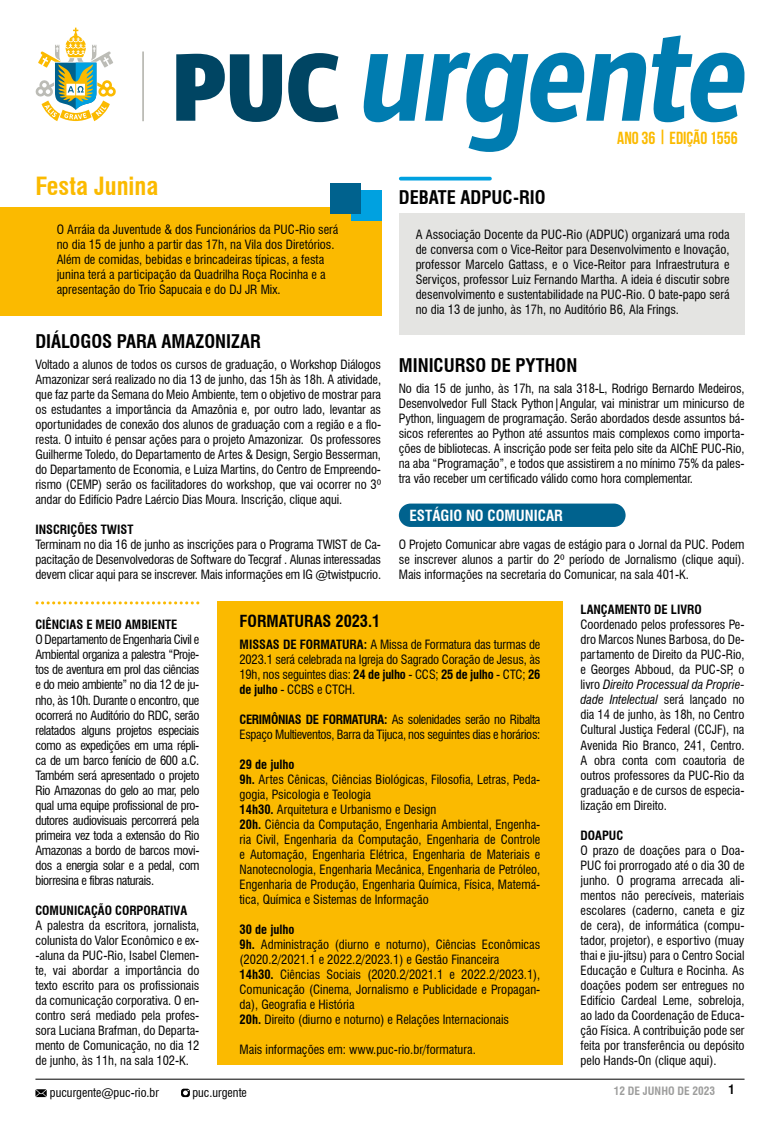
<style>
.page{position:relative;width:780px;height:1134px;background:#fff}
.page>*{position:absolute;margin:0;border:0;box-sizing:border-box;transform-origin:0 0}
.t1{font:700 condensed 24.5px "Swiss 721 BT";color:#fbba00}
.t2{font:700 condensed 18.38px "Swiss 721 BT";color:#000}
.t3{font:17.5px "Bebas Neue";color:#fbba00}
.t4{font:700 condensed 16.25px "Swiss 721 BT";color:#000}
.t5{font:700 condensed 15px "Swiss 721 BT";color:#fff}
.t6{font:condensed 12.5px/15px "Swiss 721 BT";color:#000;text-align:justify}
.t7{font:condensed 12.5px/15px "Swiss 721 BT";letter-spacing:-.025em;color:#000}
.t8{font:700 condensed 12.5px "Swiss 721 BT";color:#000}
.t9{font:condensed 12.12px "Swiss 721 BT";color:#000}
.t10{font:700 condensed 11.25px "Swiss 721 BT";color:#9d9d9c}
.s1{font-weight:700}
.s2{font-style:italic}
</style>
<div class="page">
<hr style="left:35px;top:1079px;width:709px;height:1px;background:#000">
<svg style="left:181px;top:1089px;width:9px;height:8px"></svg>
<svg style="left:35px;top:1089px;width:12px;height:8px"></svg>
<div style="left:217px;top:601px;width:345px;height:463px;background:#fbba00"></div>
<svg style="left:176px;top:54px;width:106px;height:68px"></svg>
<svg style="left:288px;top:53px;width:50px;height:69px"></svg>
<svg style="left:363px;top:35px;width:381px;height:117px"></svg>
<svg style="left:36px;top:28px;width:80px;height:93px"></svg>
<hr style="left:142px;top:52px;width:2px;height:69px;background:#bcbcb6">
<div style="left:399px;top:504px;width:226px;height:23px;background:#00628e;border-radius:12px"></div>
<div style="left:399px;top:214px;width:345px;height:121px;background:#e4e4e2"></div>
<hr style="left:400px;top:177px;width:90px;height:3px;background:#00a1e0">
<svg style="left:37px;top:601px;width:161px;height:3px"></svg>
<div style="left:0;top:207px;width:381px;height:108px;background:#fbba00"></div>
<div style="left:351px;top:191px;width:30px;height:30px;background:#00a1e0"></div>
<div style="left:330px;top:183px;width:31px;height:30px;background:#00628e"></div>
<h1 class="t1" style="left:35px;top:172px;width:124px">Festa Junina</h1>
<p class="t6" style="left:57px;top:222px;width:283px;text-align:left">O Arráia da Juventude &amp; dos Funcionários da PUC-Rio será no dia 15 de junho a partir das 17h, na Vila dos Diretórios.<br>Além de comidas, bebidas e brincadeiras típicas, a festa junina terá a participação da Quadrilha Roça Rocinha e a apresentação do Trio Sapucaia e do DJ JR Mix.</p>
<h2 class="t2" style="left:35px;top:330px;width:227px">DIÁLOGOS PARA AMAZONIZAR</h2>
<p class="t6" style="left:35px;top:357px;width:347px">Voltado a alunos de todos os cursos de graduação, o Workshop Diálogos Amazonizar será realizado no dia 13 de junho, das 15h às 18h. A atividade, que faz parte da Semana do Meio Ambiente, tem o objetivo de mostrar para os estudantes a importância da Amazônia e, por outro lado, levantar as oportunidades de conexão dos alunos de graduação com a região e a flo&shy;resta. O intuito é pensar ações para o projeto Amazonizar. Os professores Guilherme Toledo, do Departamento de Artes &amp; Design, Sergio Besserman, do Departamento de Economia, e Luiza Martins, do Centro de Empreendo&shy;rismo (CEMP) serão os facilitadores do workshop, que vai ocorrer no 3º andar do Edifício Padre Laércio Dias Moura. Inscrição, clique aqui.</p>
<p class="t8" style="left:35px;top:522px;width:99px">INSCRIÇÕES TWIST</p>
<p class="t6" style="left:35px;top:537px;width:347px">Terminam no dia 16 de junho as inscrições para o Programa TWIST de Ca&shy;pacitação de Desenvolvedoras de Software do Tecgraf . Alunas interessadas devem clicar aqui para se inscrever. Mais informações em IG @twistpucrio.</p>
<h3 class="t3" style="left:617px;top:128px;width:122px">ANO 36 | EDIÇÃO 1556</h3>
<h2 class="t2" style="left:399px;top:186px;width:148px">DEBATE ADPUC-RIO</h2>
<p class="t6" style="left:415px;top:227px;width:315px">A Associação Docente da PUC-Rio (ADPUC) organizará uma roda de conversa com o Vice-Reitor para Desenvolvimento e Inovação, professor Marcelo Gattass, e o Vice-Reitor para Infraestrutura e Serviços, professor Luiz Fernando Martha. A ideia é discutir sobre desenvolvimento e sustentabilidade na PUC-Rio. O bate-papo será no dia 13 de junho, às 17h, no Auditório B6, Ala Frings.</p>
<h2 class="t2" style="left:399px;top:355px;width:180px">MINICURSO DE PYTHON</h2>
<p class="t6" style="left:399px;top:381px;width:347px">No dia 15 de junho, às 17h, na sala 318-L, Rodrigo Bernardo Medeiros, Desenvolvedor Full Stack Python|Angular, vai ministrar um minicurso de Python, linguagem de programação. Serão abordados desde assuntos bá&shy;sicos referentes ao Python até assuntos mais complexos como importa&shy;ções de bibliotecas. A inscrição pode ser feita pelo site da AIChE PUC-Rio, na aba “Programação”, e todos que assistirem a no mínimo 75% da pales&shy;tra vão receber um certificado válido como hora complementar.</p>
<p class="t5" style="left:409px;top:507px;width:155px">ESTÁGIO NO COMUNICAR</p>
<p class="t6" style="left:399px;top:537px;width:347px">O Projeto Comunicar abre vagas de estágio para o Jornal da PUC. Podem se inscrever alunos a partir do 2º período de Jornalismo (clique aqui).<br>Mais informações na secretaria do Comunicar, na sala 401-K.</p>
<p class="t8" style="left:35px;top:617px;width:143px">CIÊNCIAS E MEIO AMBIENTE</p>
<p class="t6" style="left:35px;top:632px;width:165px">O Departamento de Engenharia Civil e Ambiental organiza a palestra “Proje&shy;tos de aventura em prol das ciências e do meio ambiente” no dia 12 de ju&shy;nho, às 10h. Durante o encontro, que ocorrerá no Auditório do RDC, serão relatados alguns projetos especiais como as expedições em uma répli&shy;ca de um barco fenício de 600 a.C.<br>Também será apresentado o projeto Rio Amazonas do gelo ao mar, pelo qual uma equipe profissional de pro&shy;dutores audiovisuais percorrerá pela primeira vez toda a extensão do Rio Amazonas a bordo de barcos movi&shy;dos a energia solar e a pedal, com biorresina e fibras naturais.</p>
<p class="t8" style="left:35px;top:902px;width:153px">COMUNICAÇÃO CORPORATIVA</p>
<p class="t6" style="left:35px;top:917px;width:165px">A palestra da escritora, jornalista, colunista do Valor Econômico e ex--aluna da PUC-Rio, Isabel Clemen&shy;te, vai abordar a importância do texto escrito para os profissionais da comunicação corporativa. O en&shy;contro será mediado pela profes&shy;sora Luciana Brafman, do Departa&shy;mento de Comunicação, no dia 12 de junho, às 11h, na sala 102-K.</p>
<h3 class="t4" style="left:239px;top:611px;width:142px">FORMATURAS 2023.1</h3>
<p class="t6" style="left:239px;top:637px;width:302px"><span class="s1">MISSAS DE FORMATURA:</span> A Missa de Formatura das turmas de 2023.1 será celebrada na Igreja do Sagrado Coração de Jesus, às 19h, nos seguintes dias: <span class="s1">24 de julho</span> - CCS; <span class="s1">25 de julho</span> - CTC; <span class="s1">26 de julho</span> - CCBS e CTCH.</p>
<p class="t7" style="left:239px;top:712px;width:302px"><span class="s1">CERIMÔNIAS DE FORMATURA:</span> As solenidades serão no Ribalta<br>Espaço Multieventos, Barra da Tijuca, nos seguintes dias e horários:</p>
<p class="t6" style="left:239px;top:757px;width:302px;text-align:left"><span class="s1">29 de julho<br>9h.</span> Artes Cênicas, Ciências Biológicas, Filosofia, Letras, Peda&shy;gogia, Psicologia e Teologia<br><span class="s1">14h30.</span> Arquitetura e Urbanismo e Design<br><span class="s1">20h.</span> Ciência da Computação, Engenharia Ambiental, Engenha&shy;ria Civil, Engenharia da Computação, Engenharia de Controle e Automação, Engenharia Elétrica, Engenharia de Materiais e Nanotecnologia, Engenharia Mecânica, Engenharia de Petróleo, Engenharia de Produção, Engenharia Química, Física, Matemá&shy;tica, Química e Sistemas de Informação</p>
<p class="t6" style="left:239px;top:922px;width:302px;text-align:left"><span class="s1">30 de julho<br>9h.</span> Administração (diurno e noturno), Ciências Econômicas (2020.2/2021.1 e 2022.2/2023.1) e Gestão Financeira<br><span class="s1">14h30.</span> Ciências Sociais (2020.2/2021.1 e 2022.2/2023.1), Comunicação (Cinema, Jornalismo e Publicidade e Propagan&shy;da), Geografia e História<br><span class="s1">20h.</span> Direito (diurno e noturno) e Relações Internacionais</p>
<p class="t6" style="left:239px;top:1042px;width:238px">Mais informações em: www.puc-rio.br/formatura.</p>
<p class="t8" style="left:580px;top:602px;width:123px">LANÇAMENTO DE LIVRO</p>
<p class="t6" style="left:580px;top:617px;width:165px">Coordenado pelos professores Pe&shy;dro Marcos Nunes Barbosa, do De&shy;partamento de Direito da PUC-Rio, e Georges Abboud, da PUC-SP, o livro <span class="s2">Direito Processual da Proprie&shy;dade Intelectual</span> será lançado no dia 14 de junho, às 18h, no Centro Cultural Justiça Federal (CCJF), na Avenida Rio Branco, 241, Centro.<br>A obra conta com coautoria de outros professores da PUC-Rio da graduação e de cursos de especia&shy;lização em Direito.</p>
<p class="t8" style="left:580px;top:827px;width:44px">DOAPUC</p>
<p class="t6" style="left:580px;top:842px;width:165px">O prazo de doações para o Doa-PUC foi prorrogado até o dia 30 de junho. O programa arrecada ali&shy;mentos não perecíveis, materiais escolares (caderno, caneta e giz de cera), de informática (compu&shy;tador, projetor), e esportivo (muay thai e jiu-jítsu) para o Centro Social Educação e Cultura e Rocinha. As doações podem ser entregues no Edifício Cardeal Leme, sobreloja, ao lado da Coordenação de Educa&shy;ção Física. A contribuição pode ser feita por transferência ou depósito pelo Hands-On (clique aqui).</p>
<p class="t9" style="left:50px;top:1085px;width:111px">pucurgente@puc-rio.br</p>
<p class="t9" style="left:192px;top:1085px;width:56px">puc.urgente</p>
<p class="t8" style="left:728px;top:1082px;width:8px">1</p>
<p class="t10" style="left:614px;top:1084px;width:103px">12 DE JUNHO DE 2023</p>
</div>
